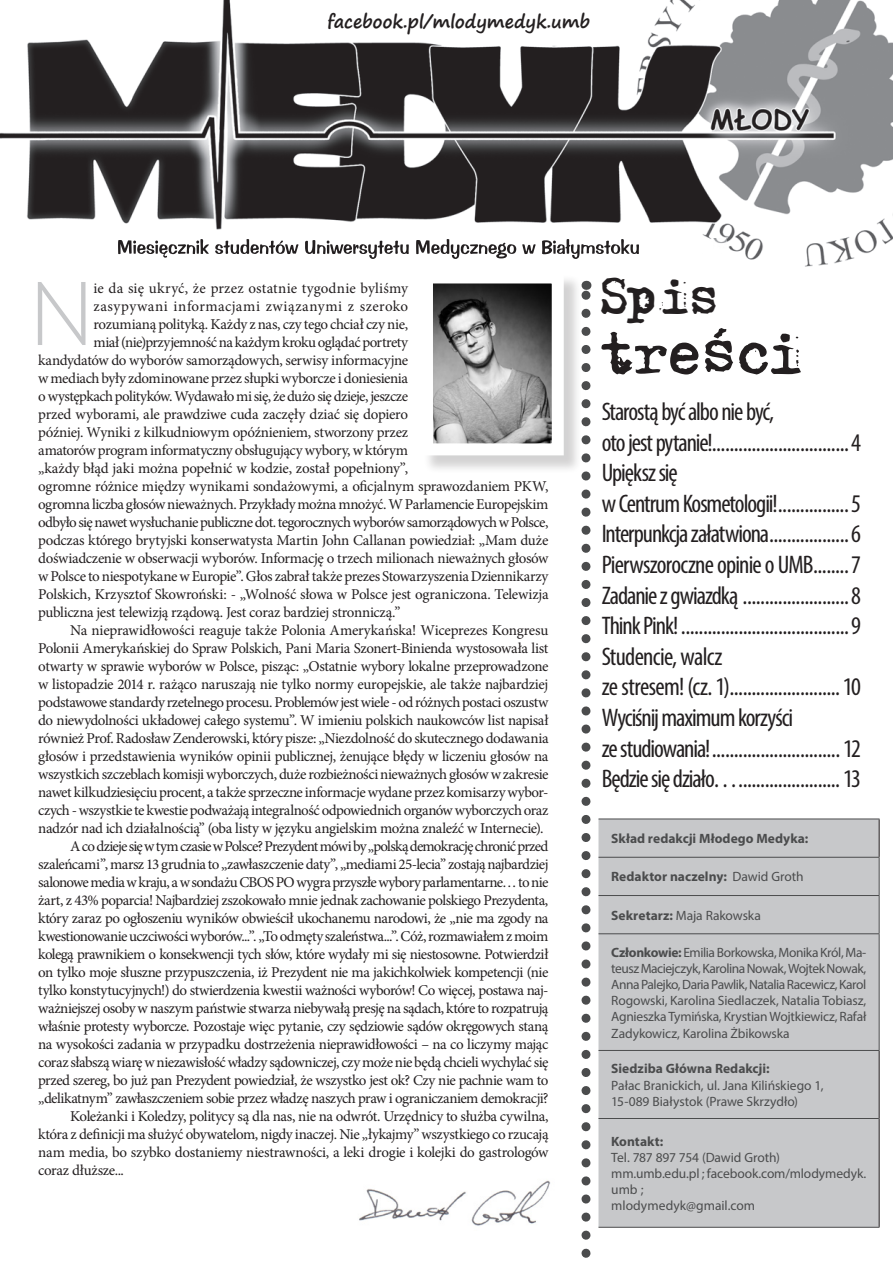
<style>
.page{position:relative;width:893px;height:1263px;background:#fff}
.page>*{position:absolute;margin:0;border:0;box-sizing:border-box;transform-origin:0 0}
.Styl_akapitowy_7{font:300 90px "Segoe UI";color:#c7c8ca}
.TXT_TYTUL_MM{font:58.5px "EFN Maszynadopisania";letter-spacing:-.075em;color:#231f20}
.TXT_TYTUL_MM-2{font:49.5px "EFN Maszynadopisania";color:#231f20}
.TXT_Nag__DUŻE{font:condensed 25.5px "Myriad Pro";letter-spacing:-.04em;color:#231f20}
.TXT_Nag__DUŻE-2{font:condensed 25.5px "Myriad Pro";letter-spacing:-.02em;color:#231f20}
.Styl_akapitowy_6{font:700 18px "Segoe Print";letter-spacing:-.015em;color:#231f20}
.TXT_POD_Z_AKAP{font:15px/18px "Minion Pro";letter-spacing:-.025em;color:#231f20;text-align:justify}
.TXT_PODSTAWOWY{font:15px "Minion Pro";letter-spacing:-.025em;color:#231f20}
.TXT_PODSTAWOWY-2{font:15px "Minion Pro";letter-spacing:-.005em;color:#231f20}
.TXT_PODSTAWOWY-3{font:15px "Minion Pro";letter-spacing:-.045em;color:#231f20}
.TXT_PODSTAWOWY-4{font:15px "Minion Pro";letter-spacing:.01em;color:#231f20}
.TXT_PODSTAWOWY-5{font:15px "Minion Pro";letter-spacing:.035em;color:#231f20}
.Styl_akapitowy_2{font:13.5px/16.2px "Myriad Pro";letter-spacing:-.005em;color:#4b4c4d;text-align:justify}
.Styl_akapitowy_2-2{font:700 13.5px "Myriad Pro";color:#4b4c4d}
.s1{font-weight:400}
.s2{font-weight:700}
</style>
<div class="page">
<img style="left:359px;top:1180px;width:191px;height:46px">
<img style="left:0;top:0;width:893px;height:267px">
<svg style="left:581px;top:281px;width:9px;height:972px"></svg>
<div style="left:598px;top:820px;width:281px;height:407px;background:#c7c8ca"></div>
<hr style="left:879px;top:819px;width:1px;height:38px;background:#231f20">
<hr style="left:879px;top:1051px;width:1px;height:67px;background:#231f20">
<hr style="left:879px;top:1118px;width:1px;height:109px;background:#231f20">
<hr style="left:879px;top:858px;width:1px;height:37px;background:#4b4c4d">
<hr style="left:598px;top:895px;width:281px;height:1px;background:#4b4c4d">
<hr style="left:879px;top:896px;width:1px;height:37px;background:#4b4c4d">
<hr style="left:598px;top:933px;width:281px;height:1px;background:#4b4c4d">
<hr style="left:879px;top:934px;width:1px;height:116px;background:#4b4c4d">
<hr style="left:598px;top:1050px;width:281px;height:1px;background:#4b4c4d">
<hr style="left:598px;top:819px;width:281px;height:1px;background:#4b4c4d">
<hr style="left:598px;top:857px;width:281px;height:1px;background:#4b4c4d">
<hr style="left:598px;top:1118px;width:281px;height:1px;background:#4b4c4d">
<hr style="left:598px;top:1227px;width:281px;height:1px;background:#4b4c4d">
<svg style="left:689px;top:232px;width:38px;height:32px"></svg>
<div style="left:102px;top:232px;width:597px;height:27px;background:#fff"></div>
<svg style="left:118px;top:239px;width:521px;height:20px"></svg>
<div style="left:423px;top:274px;width:159px;height:200px;background:#231f20;opacity:.2"></div>
<img style="left:434px;top:284px;width:117px;height:158px">
<div style="left:421px;top:271px;width:143px;height:184px;border:12px solid #fff"></div>
<p class="Styl_akapitowy_6" style="left:328px;top:5px;width:264px">facebook.pl/mlodymedyk.umb</p>
<p class="Styl_akapitowy_7" style="left:30px;top:251px;width:65px">N</p>
<p class="TXT_PODSTAWOWY-4" style="left:94px;top:278px;width:316px">ie da się ukryć, że przez ostatnie tygodnie byliśmy</p>
<p class="TXT_PODSTAWOWY-5" style="left:94px;top:296px;width:316px">zasypywani informacjami związanymi z szeroko</p>
<p class="TXT_PODSTAWOWY" style="left:94px;top:314px;width:316px">rozumianą polityką. Każdy z nas, czy tego chciał czy nie,</p>
<p class="TXT_PODSTAWOWY" style="left:94px;top:332px;width:316px">miał (nie)przyjemność na każdym kroku oglądać portrety</p>
<p class="TXT_PODSTAWOWY" style="left:38px;top:350px;width:371px">kandydatów do wyborów samorządowych, serwisy informacyjne</p>
<p class="TXT_PODSTAWOWY" style="left:38px;top:368px;width:371px">w mediach były zdominowane przez słupki wyborcze i doniesienia</p>
<p class="TXT_PODSTAWOWY" style="left:38px;top:386px;width:371px">o występkach polityków. Wydawało mi się, że dużo się dzieje, jeszcze</p>
<p class="TXT_PODSTAWOWY-2" style="left:38px;top:404px;width:371px">przed wyborami, ale prawdziwe cuda zaczęły dziać się dopiero</p>
<p class="TXT_PODSTAWOWY" style="left:38px;top:422px;width:371px">później. Wyniki z kilkudniowym opóźnieniem, stworzony przez</p>
<p class="TXT_PODSTAWOWY" style="left:38px;top:440px;width:371px">amatorów program informatyczny obsługujący wybory, w którym</p>
<p class="TXT_PODSTAWOWY" style="left:38px;top:458px;width:371px">„każdy błąd jaki można popełnić w kodzie, został popełniony”,</p>
<p class="TXT_PODSTAWOWY-2" style="left:38px;top:476px;width:512px">ogromne różnice między wynikami sondażowymi, a oficjalnym sprawozdaniem PKW,</p>
<p class="TXT_PODSTAWOWY" style="left:38px;top:494px;width:512px">ogromna liczba głosów nieważnych. Przykłady można mnożyć. W Parlamencie Europejskim</p>
<p class="TXT_PODSTAWOWY-3" style="left:38px;top:512px;width:512px">odbyło się nawet wysłuchanie publiczne dot. tegorocznych wyborów samorządowych w Polsce,</p>
<p class="TXT_PODSTAWOWY" style="left:38px;top:530px;width:512px">podczas którego brytyjski konserwatysta Martin John Callanan powiedział: „Mam duże</p>
<p class="TXT_PODSTAWOWY" style="left:38px;top:548px;width:512px">doświadczenie w obserwacji wyborów. Informację o trzech milionach nieważnych głosów</p>
<p class="TXT_PODSTAWOWY" style="left:38px;top:566px;width:512px">w Polsce to niespotykane w Europie”. Głos zabrał także prezes Stowarzyszenia Dziennikarzy</p>
<p class="TXT_PODSTAWOWY" style="left:38px;top:584px;width:512px">Polskich, Krzysztof Skowroński: - „Wolność słowa w Polsce jest ograniczona. Telewizja</p>
<p class="TXT_PODSTAWOWY" style="left:38px;top:602px;width:364px">publiczna jest telewizją rządową. Jest coraz bardziej stronniczą.”</p>
<p class="TXT_POD_Z_AKAP" style="left:38px;top:621px;width:512px;text-indent:32px">Na nieprawidłowości reaguje także Polonia Amerykańska! Wiceprezes Kongresu Polonii Amerykańskiej do Spraw Polskich, Pani Maria Szonert-Binienda wystosowała list otwarty w sprawie wyborów w Polsce, pisząc: „Ostatnie wybory lokalne przeprowadzone w listopadzie 2014 r. rażąco naruszają nie tylko normy europejskie, ale także najbardziej podstawowe standardy rzetelnego procesu. Problemów jest wiele - od różnych postaci oszustw do niewydolności układowej całego systemu”. W imieniu polskich naukowców list napisał również Prof. Radosław Zenderowski, który pisze: „Niezdolność do skutecznego dodawania głosów i przedstawienia wyników opinii publicznej, żenujące błędy w liczeniu głosów na wszystkich szczeblach komisji wyborczych, duże rozbieżności nieważnych głosów w zakresie nawet kilkudziesięciu procent, a także sprzeczne informacje wydane przez komisarzy wybor&shy;czych - wszystkie te kwestie podważają integralność odpowiednich organów wyborczych oraz nadzór nad ich działalnością” (oba listy w języku angielskim można znaleźć w Internecie).</p>
<p class="TXT_POD_Z_AKAP" style="left:38px;top:837px;width:512px;text-indent:32px">A co dzieje się w tym czasie w Polsce? Prezydent mówi by „polską demokrację chronić przed szaleńcami”, marsz 13 grudnia to „zawłaszczenie daty”, „mediami 25-lecia” zostają najbardziej salonowe media w kraju, a w sondażu CBOS PO wygra przyszłe wybory parlamentarne… to nie żart, z 43% poparcia! Najbardziej zszokowało mnie jednak zachowanie polskiego Prezydenta, który zaraz po ogłoszeniu wyników obwieścił ukochanemu narodowi, że „nie ma zgody na kwestionowanie uczciwości wyborów...”. „To odmęty szaleństwa...”. Cóż, rozmawiałem z moim kolegą prawnikiem o konsekwencji tych słów, które wydały mi się niestosowne. Potwierdził on tylko moje słuszne przypuszczenia, iż Prezydent nie ma jakichkolwiek kompetencji (nie tylko konstytucyjnych!) do stwierdzenia kwestii ważności wyborów! Co więcej, postawa naj&shy;ważniejszej osoby w naszym państwie stwarza niebywałą presję na sądach, które to rozpatrują właśnie protesty wyborcze. Pozostaje więc pytanie, czy sędziowie sądów okręgowych staną na wysokości zadania w przypadku dostrzeżenia nieprawidłowości – na co liczymy mając coraz słabszą wiarę w niezawisłość władzy sądowniczej, czy może nie będą chcieli wychylać się przed szereg, bo już pan Prezydent powiedział, że wszystko jest ok? Czy nie pachnie wam to „delikatnym” zawłaszczeniem sobie przez władzę naszych praw i ograniczaniem demokracji?</p>
<p class="TXT_POD_Z_AKAP" style="left:38px;top:1107px;width:512px;text-indent:32px">Koleżanki i Koledzy, politycy są dla nas, nie na odwrót. Urzędnicy to służba cywilna, która z definicji ma służyć obywatelom, nigdy inaczej. Nie „łykajmy” wszystkiego co rzucają nam media, bo szybko dostaniemy niestrawności, a leki drogie i kolejki do gastrologów coraz dłuższe...</p>
<p class="TXT_TYTUL_MM-2" style="left:598px;top:265px;width:124px">Spis</p>
<p class="TXT_TYTUL_MM" style="left:598px;top:316px;width:209px">treści</p>
<p class="TXT_Nag__DUŻE" style="left:602px;top:396px;width:174px">Starostą być albo nie być,</p>
<p class="TXT_Nag__DUŻE" style="left:602px;top:427px;width:261px">oto jest pytanie!...............................4</p>
<p class="TXT_Nag__DUŻE" style="left:602px;top:457px;width:78px">Upiększ się</p>
<p class="TXT_Nag__DUŻE" style="left:602px;top:488px;width:261px">w Centrum Kosmetologii!................5</p>
<p class="TXT_Nag__DUŻE" style="left:602px;top:518px;width:261px">Interpunkcja załatwiona..................6</p>
<p class="TXT_Nag__DUŻE" style="left:602px;top:549px;width:261px">Pierwszoroczne opinie o UMB........7</p>
<p class="TXT_Nag__DUŻE" style="left:602px;top:580px;width:261px">Zadanie z gwiazdką ........................8</p>
<p class="TXT_Nag__DUŻE" style="left:602px;top:610px;width:261px">Think Pink!......................................9</p>
<p class="TXT_Nag__DUŻE" style="left:602px;top:641px;width:122px">Studencie, walcz</p>
<p class="TXT_Nag__DUŻE-2" style="left:602px;top:671px;width:261px">ze stresem! (cz. 1).........................10</p>
<p class="TXT_Nag__DUŻE" style="left:602px;top:702px;width:193px">Wyciśnij maximum korzyści</p>
<p class="TXT_Nag__DUŻE" style="left:602px;top:733px;width:261px">ze studiowania!.............................12</p>
<p class="TXT_Nag__DUŻE" style="left:602px;top:763px;width:261px">Będzie się działo….......................13</p>
<p class="Styl_akapitowy_2-2" style="left:611px;top:830px;width:198px">Skład redakcji Młodego Medyka:</p>
<p class="Styl_akapitowy_2-2" style="left:611px;top:868px;width:194px">Redaktor naczelny: <span class="s1">Dawid Groth</span></p>
<p class="Styl_akapitowy_2" style="left:611px;top:907px;width:151px"><span class="s2">Sekretarz:</span> Maja Rakowska</p>
<p class="Styl_akapitowy_2" style="left:611px;top:944px;width:257px"><span class="s2">Członkowie:</span> Emilia Borkowska, Monika Król, Ma&shy;teusz Maciejczyk, Karolina Nowak, Wojtek Nowak, Anna Palejko, Daria Pawlik, Natalia Racewicz, Karol Rogowski, Karolina Siedlaczek, Natalia Tobiasz, Agnieszka Tymińska, Krystian Wojtkiewicz, Rafał Zadykowicz, Karolina Żbikowska</p>
<p class="Styl_akapitowy_2-2" style="left:611px;top:1060px;width:160px">Siedziba Główna Redakcji:</p>
<p class="Styl_akapitowy_2" style="left:611px;top:1077px;width:214px">Pałac Branickich, ul. Jana Kilińskiego 1,</p>
<p class="Styl_akapitowy_2" style="left:611px;top:1093px;width:188px">15-089 Białystok (Prawe Skrzydło)</p>
<p class="Styl_akapitowy_2-2" style="left:611px;top:1132px;width:53px">Kontakt:</p>
<p class="Styl_akapitowy_2" style="left:611px;top:1149px;width:170px">Tel. 787 897 754 (Dawid Groth)</p>
<p class="Styl_akapitowy_2" style="left:611px;top:1165px;width:257px">mm.umb.edu.pl ; facebook.com/mlodymedyk. umb ;</p>
<p class="Styl_akapitowy_2" style="left:611px;top:1197px;width:145px">mlodymedyk@gmail.com</p>
</div>
